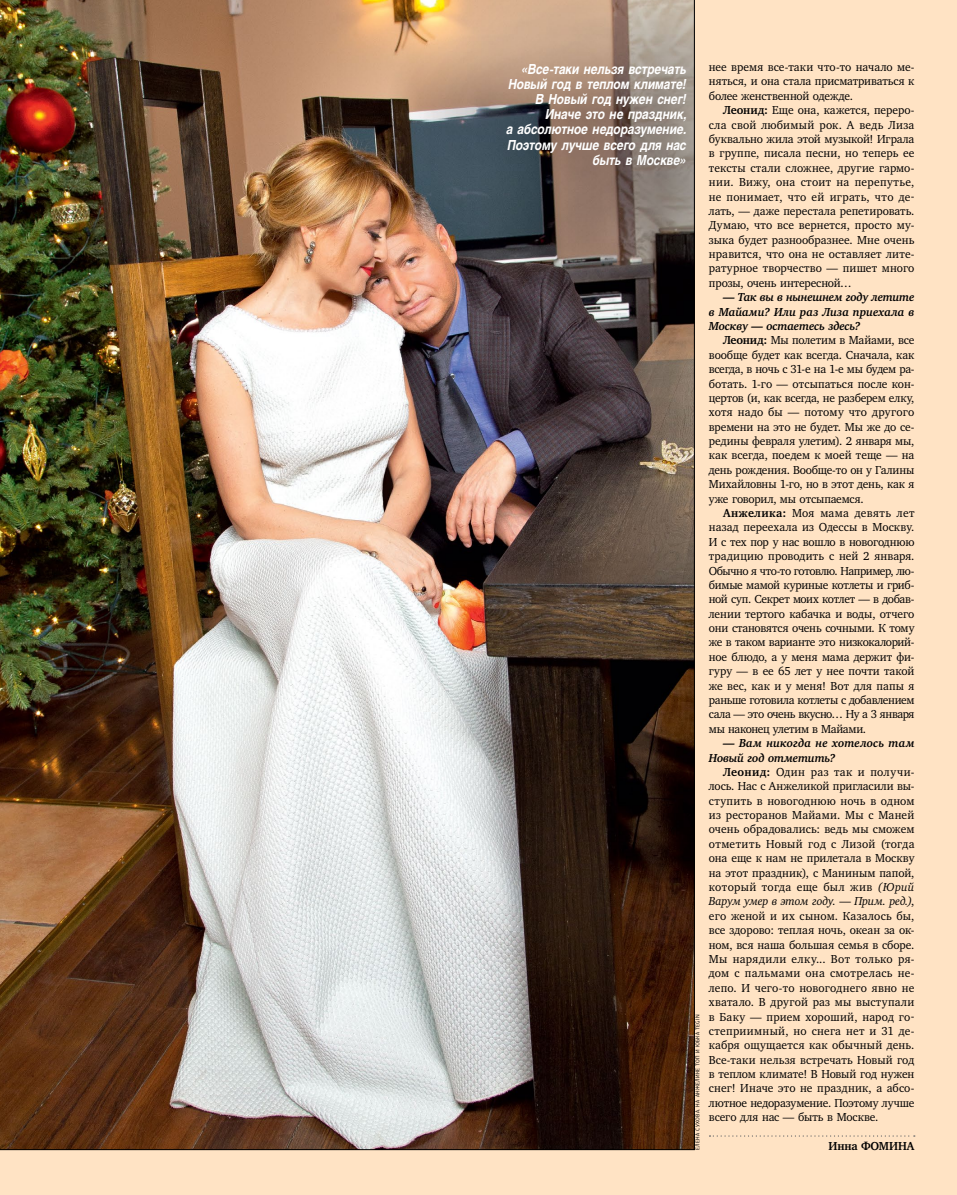
<style>
.page{position:relative;width:957px;height:1195px;background:#fff}
.page>*{position:absolute;margin:0;border:0;box-sizing:border-box;transform-origin:0 0}
.t1{font:italic 700 13.75px/15.1px "Helios";letter-spacing:-.005em;color:#fff;text-align:right;scale:.85 1}
.t2{font:11.88px/14.4px "Charter ITC";letter-spacing:-.015em;color:#000;text-align:justify}
.t3{font:italic 700 11.88px/14.4px "Charter ITC";letter-spacing:-.01em;color:#000;text-align:justify}
.t4{font:700 11.88px "Charter ITC";letter-spacing:-.01em;color:#000}
.t5{font:5.62px "PF Centro Sans Pro";letter-spacing:.045em;color:#000;scale:.95 1}
.s1{font-weight:700}
.s2{font-style:italic}
</style>
<div class="page">
<div style="left:0;top:0;width:957px;height:1194px;background:#ffe3c4"></div>
<svg style="left:709px;top:1135px;width:206px;height:1px"></svg>
<img style="left:0;top:0;width:694px;height:1149px">
<p class="t1" style="left:506px;top:61px;width:213px">«Все-таки нельзя встречать<br>Новый год в теплом климате!<br>В Новый год нужен снег!<br>Иначе это не праздник,<br>а абсолютное недоразумение.<br>Поэтому лучше всего для нас быть в Москве»</p>
<p class="t5" style="left:694px;top:1149px;width:144px;rotate:-90deg">ЕЛЕНА СУХОВА. НА АНЖЕЛИКЕ ТОП И ЮБКА TEGIN</p>
<p class="t2" style="left:709px;top:60px;width:207px">нее время все-таки что-то начало ме&shy;няться, и она стала присматриваться к более женственной одежде.</p>
<p class="t2" style="left:709px;top:103px;width:207px;text-indent:14px"><span class="s1">Леонид:</span> Еще она, кажется, переро&shy;сла свой любимый рок. А ведь Лиза буквально жила этой музыкой! Играла в группе, писала песни, но теперь ее тексты стали сложнее, другие гармо&shy;нии. Вижу, она стоит на перепутье, не понимает, что ей играть, что де&shy;лать, — даже перестала репетировать.<br>Думаю, что все вернется, просто му&shy;зыка будет разнообразнее. Мне очень нравится, что она не оставляет лите&shy;ратурное творчество — пишет много прозы, очень интересной…</p>
<p class="t3" style="left:709px;top:290px;width:207px;text-indent:14px">— Так вы в нынешнем году летите в Майами? Или раз Лиза приехала в Москву — остаетесь здесь?</p>
<p class="t2" style="left:709px;top:333px;width:207px;text-indent:14px"><span class="s1">Леонид:</span> Мы полетим в Майами, все вообще будет как всегда. Сначала, как всегда, в ночь с 31-е на 1-е мы будем ра&shy;ботать. 1-го — отсыпаться после кон&shy;цертов (и, как всегда, не разберем елку, хотя надо бы — потому что другого времени на это не будет. Мы же до се&shy;редины февраля улетим). 2 января мы, как всегда, поедем к моей теще — на день рождения. Вообще-то он у Галины Михайловны 1-го, но в этот день, как я уже говорил, мы отсыпаемся.</p>
<p class="t2" style="left:709px;top:505px;width:207px;text-indent:14px"><span class="s1">Анжелика:</span> Моя мама девять лет назад переехала из Одессы в Москву.<br>И с тех пор у нас вошло в новогоднюю традицию проводить с ней 2 января.<br>Обычно я что-то готовлю. Например, лю&shy;бимые мамой куриные котлеты и гриб&shy;ной суп. Секрет моих котлет — в добав&shy;лении тертого кабачка и воды, отчего они становятся очень сочными. К тому же в таком варианте это низкокалорий&shy;ное блюдо, а у меня мама держит фи&shy;гуру — в ее 65 лет у нее почти такой же вес, как и у меня! Вот для папы я раньше готовила котлеты с добавлением сала — это очень вкусно… Ну а 3 января мы наконец улетим в Майами.</p>
<p class="t3" style="left:709px;top:736px;width:207px;text-indent:14px">— Вам никогда не хотелось там<br>Новый год отметить?</p>
<p class="t2" style="left:709px;top:764px;width:207px;text-indent:14px"><span class="s1">Леонид:</span> Один раз так и получи&shy;лось. Нас с Анжеликой пригласили вы&shy;ступить в новогоднюю ночь в одном из ресторанов Майами. Мы с Маней очень обрадовались: ведь мы сможем отметить Новый год с Лизой (тогда она еще к нам не прилетала в Москву на этот праздник), с Маниным папой, который тогда еще был жив <span class="s2">(Юрий Варум умер в этом году.</span> — <span class="s2">Прим. ред.)</span>, его женой и их сыном. Казалось бы, все здорово: теплая ночь, океан за ок&shy;ном, вся наша большая семья в сборе.<br>Мы нарядили елку... Вот только ря&shy;дом с пальмами она смотрелась не&shy;лепо. И чего-то новогоднего явно не хватало. В другой раз мы выступали в Баку — прием хороший, народ го&shy;степриимный, но снега нет и 31 де&shy;кабря ощущается как обычный день.<br>Все-таки нельзя встречать Новый год в теплом климате! В Новый год нужен снег! Иначе это не праздник, а абсо&shy;лютное недоразумение. Поэтому лучше всего для нас — быть в Москве.</p>
<p class="t4" style="left:828px;top:1138px;width:87px">Инна ФОМИНА</p>
</div>
